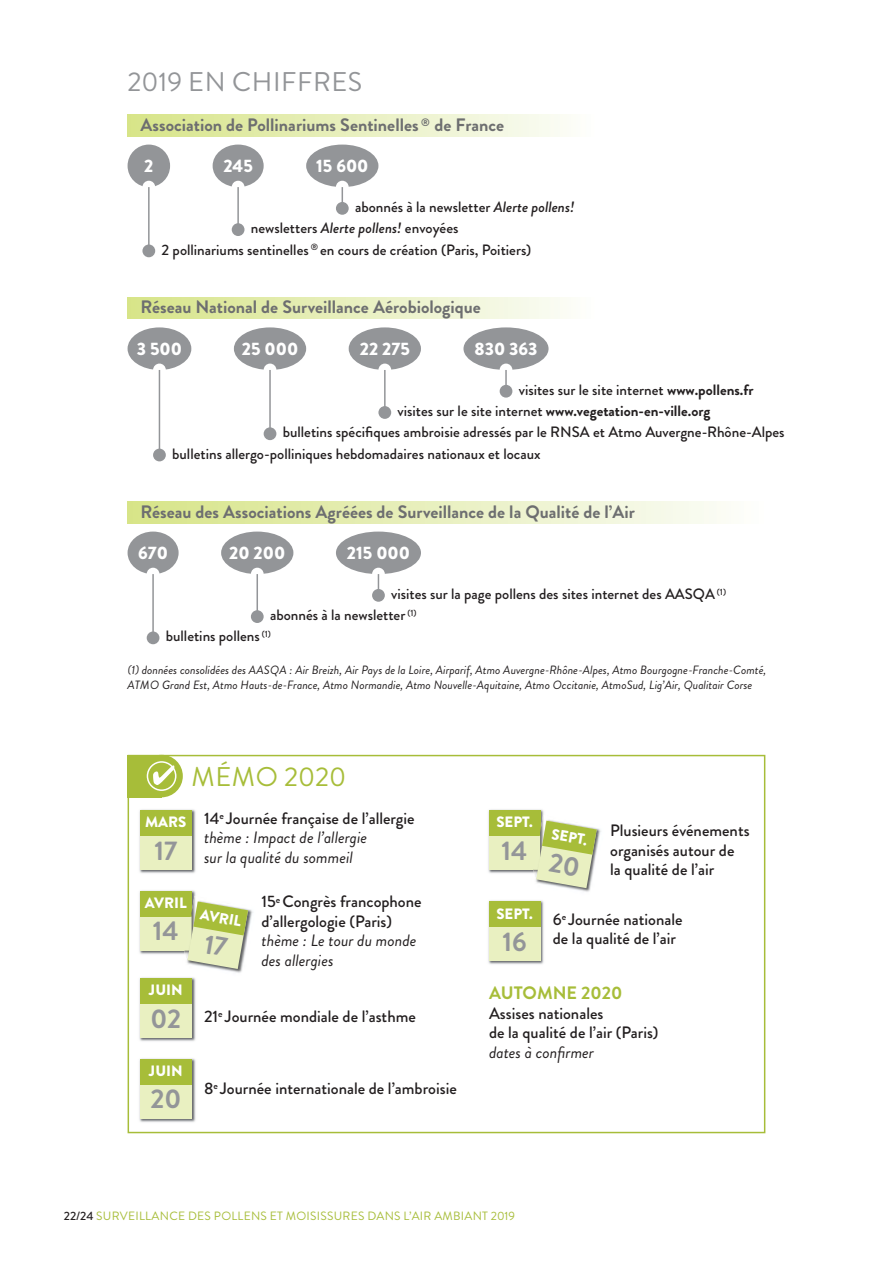
<style>
.page{position:relative;width:893px;height:1263px;background:#fff}
.page>*{position:absolute;margin:0;border:0;box-sizing:border-box;transform-origin:0 0}
.t1{font:27px "Brandon Grotesque";letter-spacing:.02em;color:#939598}
.t2{font:700 27px "Brandon Grotesque";color:#939598}
.t3{font:27px "Brandon Grotesque";letter-spacing:.01em;color:#a7bd39}
.t4{font:700 18px "Brandon Grotesque";color:#6d6e70}
.t5{font:900 18px "Brandon Grotesque";color:#fff}
.t6{font:700 18px "Brandon Grotesque";color:#a7bd39}
.t7{font:500 16.5px/19.5px "Brandon Grotesque";color:#231f20}
.t8{font:italic 16.5px/19.5px "Brandon Grotesque";color:#231f20}
.t9{font:500 15px "Brandon Grotesque";color:#231f20}
.t10{font:700 15px "Brandon Grotesque";color:#231f20}
.t11{font:900 15px "Brandon Grotesque";color:#fff}
.t12{font:italic 12px/15px "Brandon Grotesque";color:#231f20}
.t13{font:12px "Brandon Grotesque";letter-spacing:.02em;color:#a7bd39}
.s1{font-style:italic}
.s2{font-weight:700}
.s3{font-weight:500}
.s4{font-weight:500;font-style:normal}
.s5{font-weight:500;color:#231f20}
</style>
<div class="page">
<div style="left:128px;top:755px;width:637px;height:378px;border:2px solid #a7bd39"></div>
<div style="left:128px;top:755px;width:34px;height:42px;background:#a7bd39"></div>
<div style="left:140px;top:755px;width:43px;height:42px;background:#a7bd39;border-radius:50%"></div>
<svg style="left:147px;top:761px;width:29px;height:30px"></svg>
<img style="left:139px;top:809px;width:57px;height:64px">
<div style="left:140px;top:810px;width:51px;height:60px;background:#e9f0c1"></div>
<div style="left:140px;top:810px;width:51px;height:26px;background:#a7bd39"></div>
<img style="left:139px;top:890px;width:57px;height:64px">
<div style="left:140px;top:891px;width:51px;height:59px;background:#e9f0c1"></div>
<div style="left:140px;top:891px;width:51px;height:25px;background:#a7bd39"></div>
<img style="left:139px;top:977px;width:57px;height:64px">
<div style="left:140px;top:978px;width:51px;height:59px;background:#e9f0c1"></div>
<div style="left:140px;top:978px;width:51px;height:25px;background:#a7bd39"></div>
<img style="left:182px;top:909px;width:71px;height:69px">
<img style="left:183px;top:896px;width:13px;height:62px">
<img style="left:185px;top:916px;width:2px;height:34px">
<img style="left:488px;top:809px;width:56px;height:64px">
<div style="left:489px;top:810px;width:51px;height:60px;background:#e9f0c1"></div>
<div style="left:489px;top:810px;width:51px;height:26px;background:#a7bd39"></div>
<img style="left:531px;top:820px;width:70px;height:72px">
<img style="left:532px;top:815px;width:15px;height:62px">
<img style="left:533px;top:836px;width:3px;height:34px">
<img style="left:139px;top:1058px;width:57px;height:64px">
<div style="left:140px;top:1059px;width:51px;height:59px;background:#e9f0c1"></div>
<div style="left:140px;top:1059px;width:51px;height:25px;background:#a7bd39"></div>
<img style="left:488px;top:900px;width:56px;height:64px">
<div style="left:489px;top:901px;width:51px;height:60px;background:#e9f0c1"></div>
<div style="left:489px;top:901px;width:51px;height:26px;background:#a7bd39"></div>
<div style="left:128px;top:145px;width:42px;height:42px;background:#939598;border-radius:50%"></div>
<div style="left:142px;top:181px;width:13px;height:12px;background:#fff;border-radius:50%"></div>
<div style="left:142px;top:244px;width:13px;height:13px;background:#939598;border-radius:50%"></div>
<hr style="left:148px;top:187px;width:2px;height:64px;background:#939598">
<div style="left:213px;top:145px;width:51px;height:42px;background:#939598;border-radius:50%"></div>
<div style="left:232px;top:181px;width:12px;height:12px;background:#fff;border-radius:50%"></div>
<div style="left:232px;top:223px;width:12px;height:13px;background:#939598;border-radius:50%"></div>
<hr style="left:237px;top:187px;width:2px;height:43px;background:#939598">
<div style="left:306px;top:145px;width:72px;height:42px;background:#939598;border-radius:50%"></div>
<div style="left:336px;top:181px;width:13px;height:12px;background:#fff;border-radius:50%"></div>
<div style="left:336px;top:202px;width:13px;height:13px;background:#939598;border-radius:50%"></div>
<svg style="left:342px;top:187px;width:1px;height:15px"></svg>
<div style="left:128px;top:327px;width:63px;height:43px;background:#939598;border-radius:50%"></div>
<div style="left:153px;top:364px;width:13px;height:12px;background:#fff;border-radius:50%"></div>
<div style="left:153px;top:449px;width:13px;height:12px;background:#939598;border-radius:50%"></div>
<hr style="left:159px;top:370px;width:1px;height:85px;background:#939598">
<div style="left:234px;top:327px;width:72px;height:43px;background:#939598;border-radius:50%"></div>
<div style="left:264px;top:364px;width:12px;height:12px;background:#fff;border-radius:50%"></div>
<div style="left:264px;top:427px;width:12px;height:13px;background:#939598;border-radius:50%"></div>
<hr style="left:269px;top:370px;width:2px;height:64px;background:#939598">
<div style="left:349px;top:327px;width:72px;height:43px;background:#939598;border-radius:50%"></div>
<div style="left:378px;top:364px;width:13px;height:12px;background:#fff;border-radius:50%"></div>
<div style="left:378px;top:406px;width:13px;height:13px;background:#939598;border-radius:50%"></div>
<hr style="left:384px;top:370px;width:2px;height:42px;background:#939598">
<div style="left:463px;top:327px;width:86px;height:43px;background:#939598;border-radius:50%"></div>
<div style="left:500px;top:364px;width:12px;height:12px;background:#fff;border-radius:50%"></div>
<div style="left:500px;top:385px;width:12px;height:13px;background:#939598;border-radius:50%"></div>
<hr style="left:505px;top:370px;width:2px;height:21px;background:#939598">
<div style="left:128px;top:532px;width:51px;height:42px;background:#939598;border-radius:50%"></div>
<div style="left:147px;top:568px;width:12px;height:12px;background:#fff;border-radius:50%"></div>
<div style="left:147px;top:631px;width:12px;height:13px;background:#939598;border-radius:50%"></div>
<hr style="left:152px;top:574px;width:2px;height:64px;background:#939598">
<div style="left:221px;top:532px;width:72px;height:42px;background:#939598;border-radius:50%"></div>
<div style="left:251px;top:568px;width:13px;height:12px;background:#fff;border-radius:50%"></div>
<div style="left:251px;top:610px;width:13px;height:13px;background:#939598;border-radius:50%"></div>
<hr style="left:256px;top:574px;width:2px;height:43px;background:#939598">
<div style="left:336px;top:532px;width:85px;height:42px;background:#939598;border-radius:50%"></div>
<div style="left:372px;top:568px;width:13px;height:12px;background:#fff;border-radius:50%"></div>
<div style="left:372px;top:589px;width:13px;height:13px;background:#939598;border-radius:50%"></div>
<svg style="left:378px;top:574px;width:1px;height:15px"></svg>
<svg style="left:187px;top:901px;width:61px;height:68px;background:#cbd695"></svg>
<svg style="left:536px;top:821px;width:61px;height:67px;background:#ccd795"></svg>
<h1 class="t1" style="left:128px;top:72px;width:236px">2019 EN CHIFFRES</h1>
<p class="t4" style="left:140px;top:118px;width:365px">Association de Pollinariums Sentinelles <sup>®</sup> de France</p>
<p class="t5" style="left:144px;top:159px;width:11px">2</p>
<p class="t5" style="left:223px;top:159px;width:31px">245</p>
<p class="t5" style="left:316px;top:159px;width:54px">15 600</p>
<p class="t9" style="left:355px;top:201px;width:221px">abonnés à la newsletter <span class="s1">Alerte pollens!</span></p>
<p class="t9" style="left:251px;top:223px;width:209px">newsletters <span class="s1">Alerte pollens!</span> envoyées</p>
<p class="t9" style="left:162px;top:244px;width:371px">2 pollinariums sentinelles <sup>®</sup> en cours de création (Paris, Poitiers)</p>
<p class="t4" style="left:140px;top:301px;width:342px">Réseau National de Surveillance Aérobiologique</p>
<p class="t5" style="left:137px;top:342px;width:47px">3 500</p>
<p class="t5" style="left:474px;top:342px;width:65px">830 363</p>
<p class="t9" style="left:519px;top:384px;width:236px">visites sur le site internet <span class="s2">www.pollens.fr</span></p>
<p class="t5" style="left:242px;top:342px;width:58px">25 000</p>
<p class="t5" style="left:360px;top:342px;width:52px">22 275</p>
<p class="t10" style="left:398px;top:405px;width:314px"><span class="s3">visites sur le site internet</span> www.vegetation-en-ville.org</p>
<p class="t9" style="left:283px;top:427px;width:503px">bulletins spécifiques ambroisie adressés par le RNSA et Atmo Auvergne-Rhône-Alpes</p>
<p class="t9" style="left:172px;top:448px;width:370px">bulletins allergo-polliniques hebdomadaires nationaux et locaux</p>
<p class="t4" style="left:140px;top:505px;width:496px">Réseau des Associations Agréées de Surveillance de la Qualité de l’Air</p>
<p class="t5" style="left:138px;top:546px;width:31px">670</p>
<p class="t5" style="left:229px;top:546px;width:58px">20 200</p>
<p class="t5" style="left:347px;top:546px;width:65px">215 000</p>
<p class="t9" style="left:391px;top:588px;width:336px">visites sur la page pollens des sites internet des AASQA <sup>(1)</sup></p>
<p class="t9" style="left:270px;top:609px;width:148px">abonnés à la newsletter <sup>(1)</sup></p>
<p class="t9" style="left:166px;top:631px;width:107px">bulletins pollens <sup>(1)</sup></p>
<p class="t12" style="left:128px;top:663px;width:640px">(1) données consolidées des AASQA : Air Breizh, Air Pays de la Loire, Airparif, Atmo Auvergne-Rhône-Alpes, Atmo Bourgogne-Franche-Comté,<br>ATMO Grand Est, Atmo Hauts-de-France, Atmo Normandie, Atmo Nouvelle-Aquitaine, Atmo Occitanie, AtmoSud, Lig’Air, Qualitair Corse</p>
<h1 class="t3" style="left:192px;top:767px;width:156px">MÉMO 2020</h1>
<p class="t8" style="left:204px;top:810px;width:212px"><span class="s4">14</span><sup>e</sup> <span class="s4">Journée française de l’allergie </span>thème : Impact de l’allergie<br>sur la qualité du sommeil</p>
<p class="t11" style="left:145px;top:817px;width:43px">MARS</p>
<h1 class="t2" style="left:154px;top:840px;width:24px">17</h1>
<p class="t11" style="left:145px;top:897px;width:43px">AVRIL</p>
<h1 class="t2" style="left:153px;top:921px;width:27px">14</h1>
<p class="t7" style="left:261px;top:894px;width:162px">15<sup>e</sup> Congrès francophone d’allergologie (Paris)</p>
<p class="t8" style="left:261px;top:933px;width:156px">thème : Le tour du monde des allergies</p>
<p class="t7" style="left:204px;top:1008px;width:213px">21<sup>e</sup> Journée mondiale de l’asthme</p>
<p class="t11" style="left:201px;top:909px;width:43px;rotate:10deg">AVRIL</p>
<p class="t11" style="left:149px;top:985px;width:35px">JUIN</p>
<h1 class="t2" style="left:150px;top:1008px;width:32px">02</h1>
<p class="t11" style="left:149px;top:1065px;width:35px">JUIN</p>
<h1 class="t2" style="left:150px;top:1089px;width:32px">20</h1>
<p class="t7" style="left:204px;top:1080px;width:254px">8<sup>e</sup> Journée internationale de l’ambroisie</p>
<p class="t11" style="left:496px;top:817px;width:38px">SEPT.</p>
<h1 class="t2" style="left:502px;top:840px;width:27px">14</h1>
<p class="t11" style="left:496px;top:908px;width:38px">SEPT.</p>
<h1 class="t2" style="left:502px;top:932px;width:26px">16</h1>
<p class="t11" style="left:553px;top:828px;width:38px;rotate:10deg">SEPT.</p>
<p class="t7" style="left:610px;top:823px;width:141px">Plusieurs événements organisés autour de<br>la qualité de l’air</p>
<p class="t7" style="left:553px;top:911px;width:131px">6<sup>e</sup> Journée nationale de la qualité de l’air</p>
<p class="t6" style="left:489px;top:986px;width:135px">AUTOMNE 2020</p>
<p class="t7" style="left:489px;top:1005px;width:171px">Assises nationales<br>de la qualité de l’air (Paris)</p>
<p class="t8" style="left:489px;top:1044px;width:107px">dates à confirmer</p>
<p class="t13" style="left:64px;top:1212px;width:453px"><span class="s5">22/24</span> SURVEILLANCE DES POLLENS ET MOISISSURES DANS L’AIR AMBIANT 2019</p>
</div>
